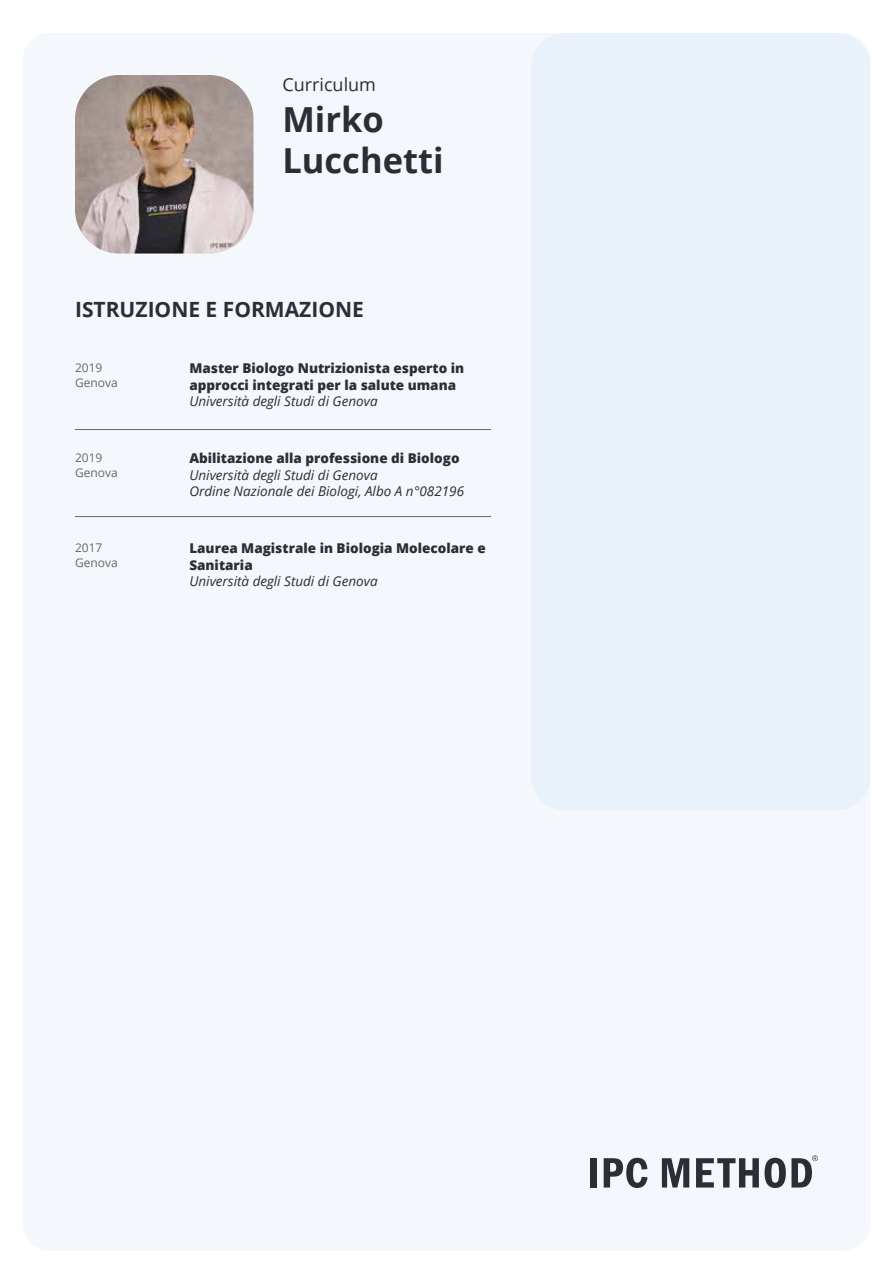
<style>
.page{position:relative;width:893px;height:1263px;background:#fff}
.page>*{position:absolute;margin:0;border:0;box-sizing:border-box;transform-origin:0 0}
.t1{font:700 34.5px/41.4px "Open Sans";color:#2d2d35}
.t2{font:700 21px "Open Sans";color:#2d2d35}
.t3{font:18px "Open Sans";color:#2d2d35}
.t4{font:800 13.5px/16.2px "Open Sans";color:#2d2d35}
.t5{font:italic 13.5px/16.2px "Open Sans";color:#2d2d35}
.t6{font:12px/14.4px "Open Sans";color:#676767}
</style>
<div class="page">
<div style="left:23px;top:33px;width:847px;height:1218px;background:#f4f8fd;border-radius:28px"></div>
<div style="left:531px;top:33px;width:339px;height:777px;background:#e9f1fb;border-radius:34px"></div>
<hr style="left:75px;top:429px;width:416px;height:1px;background:#676767">
<hr style="left:75px;top:516px;width:416px;height:1px;background:#676767">
<div style="left:590px;top:1158px;width:7px;height:29px;background:#2d2d35"></div>
<svg style="left:604px;top:1158px;width:43px;height:30px"></svg>
<svg style="left:662px;top:1158px;width:27px;height:29px"></svg>
<svg style="left:696px;top:1158px;width:63px;height:29px"></svg>
<svg style="left:765px;top:1155px;width:53px;height:33px"></svg>
<img style="left:75px;top:75px;width:179px;height:179px">
<h3 class="t3" style="left:282px;top:72px;width:95px">Curriculum</h3>
<h1 class="t1" style="left:282px;top:98px;width:163px">Mirko<br>Lucchetti</h1>
<h2 class="t2" style="left:75px;top:294px;width:290px">ISTRUZIONE E FORMAZIONE</h2>
<p class="t6" style="left:75px;top:360px;width:44px">2019<br>Genova</p>
<p class="t4" style="left:189px;top:360px;width:276px">Master Biologo Nutrizionista esperto in approcci integrati per la salute umana</p>
<p class="t5" style="left:189px;top:392px;width:190px">Università degli Studi di Genova</p>
<p class="t6" style="left:75px;top:450px;width:44px">2019<br>Genova</p>
<p class="t4" style="left:189px;top:450px;width:272px">Abilitazione alla professione di Biologo</p>
<p class="t5" style="left:189px;top:466px;width:276px">Università degli Studi di Genova<br>Ordine Nazionale dei Biologi, Albo A n°082196</p>
<p class="t6" style="left:75px;top:540px;width:44px">2017<br>Genova</p>
<p class="t4" style="left:189px;top:540px;width:298px">Laurea Magistrale in Biologia Molecolare e<br>Sanitaria</p>
<p class="t5" style="left:189px;top:572px;width:190px">Università degli Studi di Genova</p>
</div>
